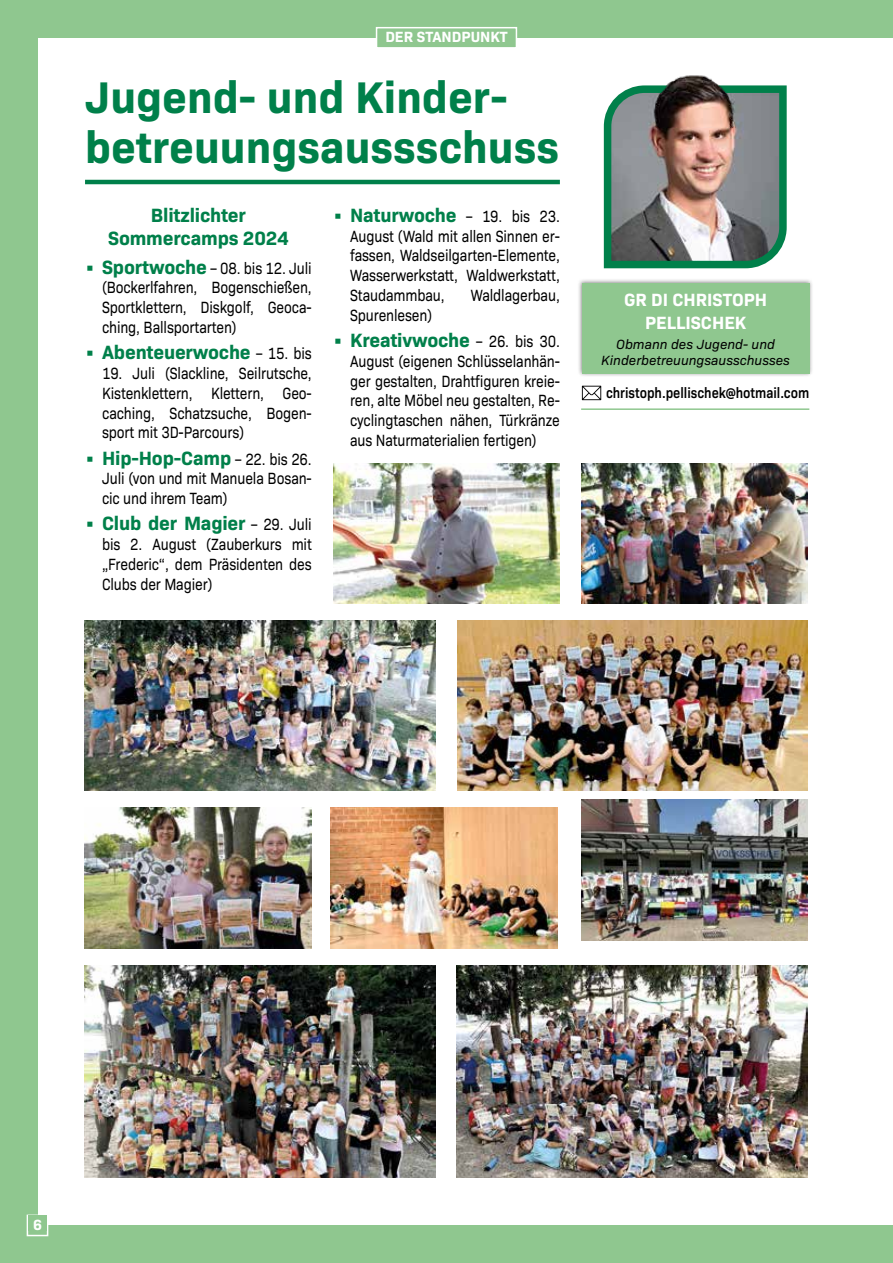
<style>
.page{position:relative;width:893px;height:1263px;background:#8fc78f}
.page>*{position:absolute;margin:0;border:0;box-sizing:border-box;transform-origin:0 0}
.t1{font:700 45px/49.5px "Bio Sans";color:#00804a}
.t2{font:700 19.5px/23.4px "Bio Sans";letter-spacing:-.01em;color:#00804a;text-align:center}
.t3{font:700 18px/23.4px "Bio Sans";color:#fff;text-align:center}
.t4{font:16.5px/19.8px "Bio Sans";letter-spacing:-.01em;color:#000;text-align:justify;scale:.85 1}
.t5{font:600 15px "Bio Sans";color:#000;scale:.87 1}
.t6{font:700 15px "Bio Sans";color:#fff}
.t7{font:italic 13.5px/16.2px "Bio Sans";color:#000;text-align:center}
.s1{font-weight:700;font-size:19.5px;color:#00804a}
.s2{font-weight:400;font-size:16.5px;color:#000}
</style>
<div class="page">
<div style="left:38px;top:38px;width:855px;height:1187px;background:#fff"></div>
<div style="left:27px;top:1214px;width:21px;height:22px;background:#8fc78f;border:2px solid #fff"></div>
<div style="left:28px;top:1215px;width:19px;height:15px;background:#8fc78f"></div>
<div style="left:376px;top:27px;width:141px;height:22px;background:#8fc78f;border:2px solid #fff"></div>
<hr style="left:85px;top:180px;width:475px;height:4px;background:#00804a">
<svg style="left:582px;top:386px;width:19px;height:14px"></svg>
<div style="left:577px;top:278px;width:237px;height:100px;background:#000;opacity:.5"></div>
<div style="left:582px;top:283px;width:227px;height:90px;background:#8fc78f"></div>
<hr style="left:581px;top:408px;width:228px;height:2px;background:#8fc78f">
<img style="left:603px;top:85px;width:184px;height:184px">
<img style="left:636px;top:75px;width:119px;height:52px">
<img style="left:456px;top:965px;width:351px;height:213px">
<img style="left:581px;top:463px;width:227px;height:141px">
<img style="left:331px;top:808px;width:227px;height:140px">
<img style="left:84px;top:965px;width:351px;height:213px">
<img style="left:84px;top:808px;width:227px;height:140px">
<img style="left:84px;top:621px;width:351px;height:170px">
<img style="left:581px;top:800px;width:227px;height:140px">
<img style="left:457px;top:621px;width:351px;height:170px">
<img style="left:333px;top:463px;width:227px;height:141px">
<p class="t6" style="left:385px;top:26px;width:124px">DER STANDPUNKT</p>
<h1 class="t1" style="left:85px;top:69px;width:476px">Jugend- und Kinder&shy;betreuungsaussschuss</h1>
<p class="t2" style="left:108px;top:202px;width:182px">Blitzlichter<br>Sommercamps 2024</p>
<p class="t4" style="left:102px;top:257px;width:248px;text-indent:-17px"><span class="s1">• Sportwoche</span> – 08. bis 12. Juli (Bockerlfahren, Bogenschießen, Sportklettern, Diskgolf, Geoca&shy;ching, Ballsportarten)</p>
<p class="t2" style="left:85px;top:339px;width:228px">• Abenteuerwoche <span class="s2">– 15. bis</span></p>
<p class="t4" style="left:102px;top:362px;width:248px">19. Juli (Slackline, Seilrutsche, Kistenklettern, Klettern, Geo&shy;caching, Schatzsuche, Bogen&shy;sport mit 3D-Parcours)</p>
<p class="t2" style="left:85px;top:444px;width:228px">• Hip-Hop-Camp <span class="s2">– 22. bis 26.</span></p>
<p class="t4" style="left:102px;top:467px;width:248px">Juli (von und mit Manuela Bosan&shy;cic und ihrem Team)</p>
<p class="t2" style="left:85px;top:510px;width:228px">• Club der Magier <span class="s2">– 29. Juli</span></p>
<p class="t4" style="left:102px;top:533px;width:248px">bis 2. August (Zauberkurs mit „Frederic“, dem Präsidenten des Clubs der Magier)</p>
<p class="t2" style="left:333px;top:202px;width:228px">• Naturwoche <span class="s2">– 19. bis 23.</span></p>
<p class="t4" style="left:350px;top:225px;width:248px">August (Wald mit allen Sinnen er&shy;fassen, Waldseilgarten-Elemente, Wasserwerkstatt, Waldwerkstatt, Staudammbau,</p>
<p class="t4" style="left:471px;top:284px;width:106px">Waldlagerbau,</p>
<p class="t4" style="left:350px;top:304px;width:98px">Spurenlesen)</p>
<p class="t2" style="left:333px;top:327px;width:228px">• Kreativwoche <span class="s2">– 26. bis 30.</span></p>
<p class="t4" style="left:350px;top:350px;width:248px">August (eigenen Schlüsselanhän&shy;ger gestalten, Drahtfiguren kreie&shy;ren, alte Möbel neu gestalten, Re&shy;cyclingtaschen nähen, Türkränze aus Naturmaterialien fertigen)</p>
<p class="t3" style="left:624px;top:286px;width:145px">GR DI CHRISTOPH<br>PELLISCHEK</p>
<p class="t7" style="left:601px;top:335px;width:190px">Obmann des Jugend- und<br>Kinderbetreuungsausschusses</p>
<p class="t5" style="left:606px;top:382px;width:235px">christoph.pellischek@hotmail.com</p>
<p class="t6" style="left:33px;top:1213px;width:10px">6</p>
</div>
